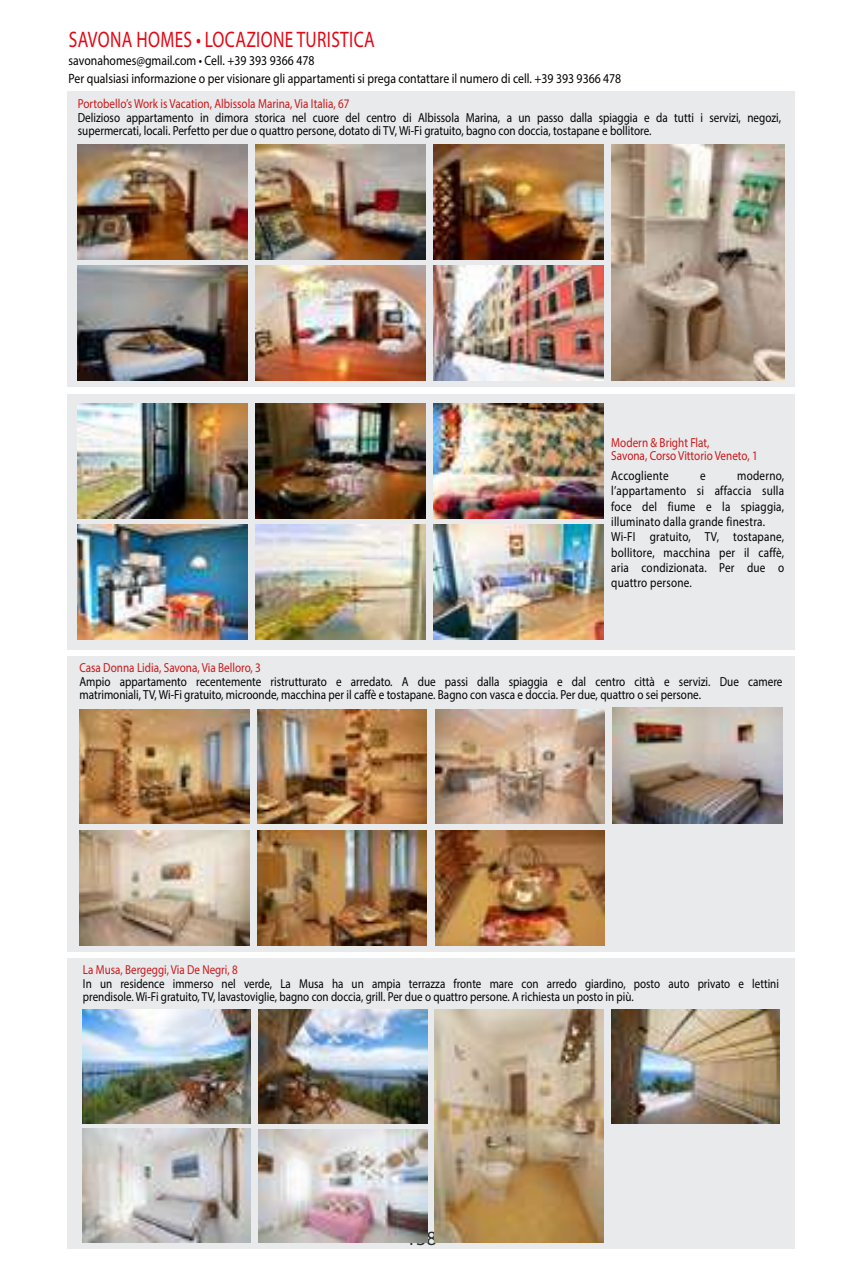
<style>
.page{position:relative;width:862px;height:1276px;background:#fff}
.page>*{position:absolute;margin:0;border:0;box-sizing:border-box;transform-origin:0 0}
.t1{font:22.5px "Myriad Pro";letter-spacing:.02em;color:#e30613;scale:.77 1}
.t2{font:20.25px "Myriad Pro";color:#000}
.t3{font:13.5px/18px "Myriad Pro";color:#000;scale:.87 1}
.t4{font:13.05px/13.5px "Myriad Pro";color:#000;scale:.85 1}
.t5{font:13.05px/15.3px "Myriad Pro";letter-spacing:.02em;color:#000;scale:.85 1}
.t6{font:13.05px/13.5px "Myriad Pro";color:#cd1719;scale:.85 1}
</style>
<div class="page">
<div style="left:67px;top:656px;width:727px;height:296px;background:#e8eaec"></div>
<img style="left:79px;top:709px;width:170px;height:114px">
<img style="left:79px;top:830px;width:170px;height:115px">
<img style="left:257px;top:709px;width:169px;height:114px">
<img style="left:257px;top:830px;width:169px;height:115px">
<img style="left:435px;top:709px;width:169px;height:114px">
<img style="left:435px;top:830px;width:169px;height:115px">
<img style="left:612px;top:707px;width:170px;height:116px">
<div style="left:67px;top:394px;width:727px;height:255px;background:#e8eaec"></div>
<img style="left:78px;top:403px;width:169px;height:116px">
<img style="left:78px;top:524px;width:169px;height:116px">
<img style="left:255px;top:403px;width:170px;height:116px">
<img style="left:255px;top:524px;width:170px;height:116px">
<img style="left:433px;top:403px;width:170px;height:116px">
<img style="left:433px;top:524px;width:170px;height:116px">
<div style="left:67px;top:958px;width:727px;height:290px;background:#e8eaec"></div>
<img style="left:83px;top:1009px;width:168px;height:114px">
<img style="left:83px;top:1129px;width:168px;height:114px">
<img style="left:259px;top:1009px;width:168px;height:114px">
<img style="left:611px;top:1009px;width:167px;height:114px">
<img style="left:259px;top:1129px;width:168px;height:114px">
<img style="left:434px;top:1009px;width:168px;height:234px">
<div style="left:67px;top:92px;width:727px;height:295px;background:#e8eaec"></div>
<img style="left:78px;top:144px;width:169px;height:115px">
<img style="left:78px;top:265px;width:169px;height:115px">
<img style="left:255px;top:144px;width:170px;height:115px">
<img style="left:255px;top:265px;width:170px;height:115px">
<img style="left:433px;top:144px;width:170px;height:115px">
<img style="left:433px;top:265px;width:170px;height:115px">
<img style="left:611px;top:144px;width:172px;height:236px">
<h1 class="t1" style="left:69px;top:25px;width:398px">SAVONA HOMES • LOCAZIONE TURISTICA</h1>
<p class="t3" style="left:69px;top:51px;width:636px">savonahomes@gmail.com • Cell. +39 393 9366 478<br>Per qualsiasi informazione o per visionare gli appartamenti si prega contattare il numero di cell. +39 393 9366 478</p>
<p class="t6" style="left:78px;top:97px;width:321px">Portobello’s Work is Vacation, Albissola Marina, Via Italia, 67</p>
<p class="t4" style="left:78px;top:110px;width:828px">Delizioso appartamento in dimora storica nel cuore del centro di Albissola Marina, a un passo dalla spiaggia e da tutti i servizi, negozi, supermercati, locali. Perfetto per due o quattro persone, dotato di TV, Wi-Fi gratuito, bagno con doccia, tostapane e bollitore.</p>
<p class="t6" style="left:611px;top:435px;width:174px">Modern &amp; Bright Flat,<br>Savona, Corso Vittorio Veneto, 1</p>
<p class="t5" style="left:611px;top:468px;width:69px">Accogliente</p>
<p class="t4" style="left:699px;top:469px;width:8px">e</p>
<p class="t5" style="left:611px;top:468px;width:205px;text-indent:126px">moderno, l’appartamento si affaccia sulla foce del fiume e la spiaggia, illuminato dalla grande finestra.<br>Wi-FI gratuito, TV, tostapane, bollitore, macchina per il caffè, aria condizionata. Per due o quattro persone.</p>
<p class="t6" style="left:79px;top:661px;width:215px">Casa Donna Lidia, Savona, Via Belloro, 3</p>
<p class="t4" style="left:79px;top:674px;width:828px">Ampio appartamento recentemente ristrutturato e arredato. A due passi dalla spiaggia e dal centro città e servizi. Due camere matrimoniali, TV, Wi-Fi gratuito, microonde, macchina per il caffè e tostapane. Bagno con vasca e doccia. Per due, quattro o sei persone.</p>
<p class="t6" style="left:83px;top:963px;width:184px">La Musa, Bergeggi, Via De Negri, 8</p>
<p class="t4" style="left:83px;top:976px;width:819px">In un residence immerso nel verde, La Musa ha un ampia terrazza fronte mare con arredo giardino, posto auto privato e lettini prendisole. Wi-Fi gratuito, TV, lavastoviglie, bagno con doccia, grill. Per due o quattro persone. A richiesta un posto in più.</p>
<h2 class="t2" style="left:405px;top:1225px;width:33px">138</h2>
</div>
